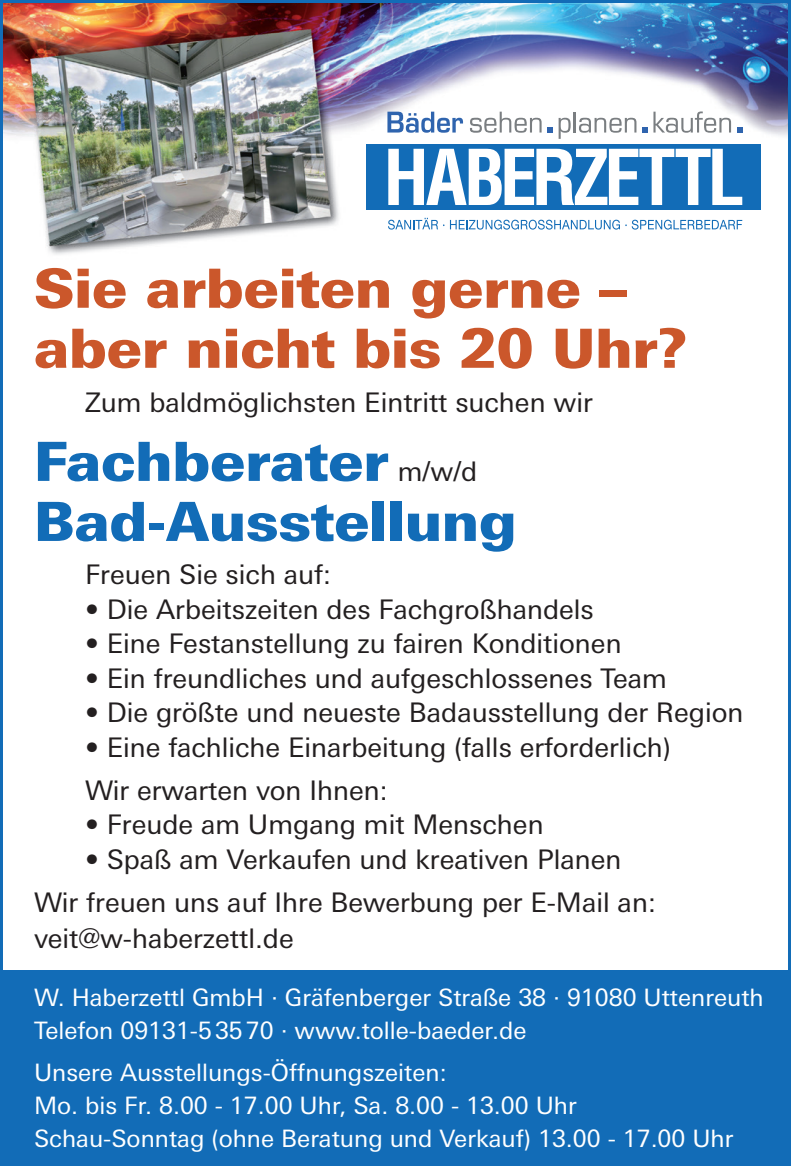
<style>
.page{position:relative;width:791px;height:1166px;background:#fff}
.page>*{position:absolute;margin:0;border:0;box-sizing:border-box;transform-origin:0 0}
.t1{font:900 54px/60px "Linotype Univers Basic";color:#cb572b}
.t2{font:900 54px/60px "Linotype Univers Basic";color:#126cb7}
.t3{font:27px/42.9px "Linotype Univers Basic";color:#231f20}
.t4{font:24px/33px "Linotype Univers Basic";color:#fff}
.s1{font-weight:400;font-size:27px;color:#231f20}
</style>
<div class="page">
<img style="left:4px;top:4px;width:783px;height:251px">
<svg style="left:387px;top:112px;width:76px;height:21px"></svg>
<svg style="left:470px;top:112px;width:82px;height:21px"></svg>
<svg style="left:559px;top:118px;width:12px;height:21px"></svg>
<hr style="left:574px;top:112px;width:2px;height:20px;background:#7a7e81">
<svg style="left:579px;top:118px;width:57px;height:15px"></svg>
<svg style="left:642px;top:127px;width:5px;height:5px"></svg>
<svg style="left:653px;top:111px;width:78px;height:22px"></svg>
<svg style="left:737px;top:127px;width:5px;height:5px"></svg>
<div style="left:366px;top:144px;width:394px;height:65px;background:#126cb7"></div>
<svg style="left:388px;top:149px;width:354px;height:56px"></svg>
<svg style="left:388px;top:218px;width:56px;height:11px"></svg>
<svg style="left:450px;top:220px;width:78px;height:9px"></svg>
<svg style="left:529px;top:220px;width:8px;height:9px"></svg>
<div style="left:530px;top:221px;width:6px;height:7px;background:#fff;border-radius:50%"></div>
<svg style="left:538px;top:220px;width:204px;height:9px"></svg>
<div style="left:0;top:969px;width:791px;height:196px;background:#126cb7"></div>
<h1 class="t1" style="left:34px;top:257px;width:654px">Sie arbeiten gerne – aber nicht bis 20 Uhr?</h1>
<p class="t3" style="left:85px;top:381px;width:509px">Zum baldmöglichsten Eintritt suchen wir</p>
<h1 class="t2" style="left:34px;top:430px;width:484px">Fachberater <span class="s1">m/w/d<br></span>Bad-Ausstellung</h1>
<p class="t3" style="left:85px;top:553px;width:248px">Freuen Sie sich auf:</p>
<p class="t3" style="left:85px;top:587px;width:510px">• Die Arbeitszeiten des Fachgroßhandels</p>
<p class="t3" style="left:85px;top:622px;width:538px">• Eine Festanstellung zu fairen Konditionen</p>
<p class="t3" style="left:85px;top:656px;width:583px">• Ein freundliches und aufgeschlossenes Team</p>
<p class="t3" style="left:85px;top:691px;width:660px">• Die größte und neueste Badausstellung der Region</p>
<p class="t3" style="left:85px;top:725px;width:587px">• Eine fachliche Einarbeitung (falls erforderlich)<br>Wir erwarten von Ihnen:</p>
<p class="t3" style="left:85px;top:803px;width:460px">• Freude am Umgang mit Menschen</p>
<p class="t3" style="left:34px;top:837px;width:623px;text-indent:51px">• Spaß am Verkaufen und kreativen Planen<br>Wir freuen uns auf Ihre Bewerbung per E-Mail an:</p>
<p class="t3" style="left:34px;top:916px;width:261px">veit@w-haberzettl.de</p>
<p class="t4" style="left:34px;top:980px;width:731px">W. Haberzettl GmbH · Gräfenberger Straße 38 · 91080 Uttenreuth<br>Telefon 09131-53570 · www.tolle-baeder.de</p>
<p class="t4" style="left:34px;top:1055px;width:701px">Unsere Ausstellungs-Öffnungszeiten:<br>Mo. bis Fr. 8.00 - 17.00 Uhr, Sa. 8.00 - 13.00 Uhr<br>Schau-Sonntag (ohne Beratung und Verkauf) 13.00 - 17.00 Uhr</p>
</div>
